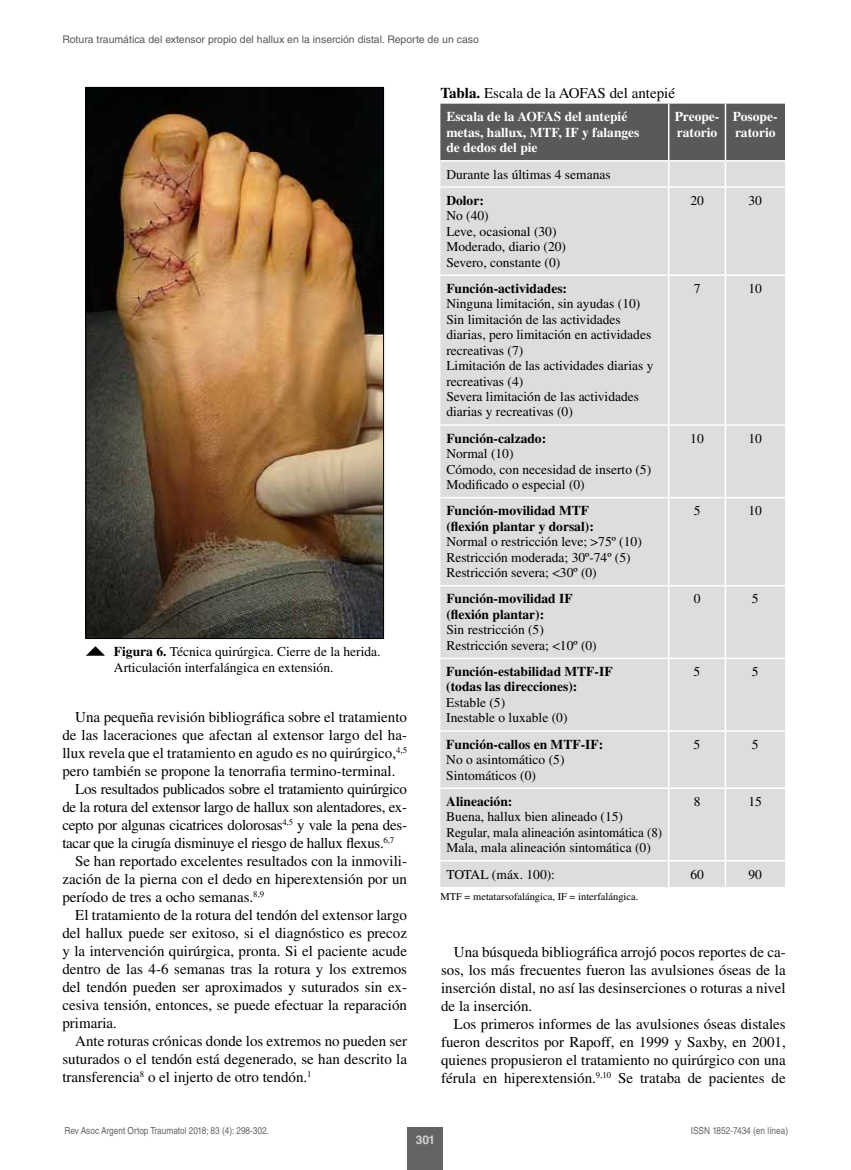
<style>
.page{position:relative;width:851px;height:1170px;background:#fff}
.page>*{position:absolute;margin:0;border:0;box-sizing:border-box;transform-origin:0 0}
.t1{font:15px/18px "Times LT Std";color:#000;text-align:justify}
.t2{font:15px "Times LT Std";letter-spacing:-.02em;color:#000}
.t3{font:13.5px/15.5px "Times LT Std";color:#000}
.t4{font:700 13.5px/15.5px "Times LT Std";color:#000}
.t5{font:700 13.5px/15.5px "Times LT Std";color:#fff}
.t6{font:700 12px "Helvetica LT Std";color:#d1d3d4}
.t7{font:10.5px "Helvetica LT Std";color:#58595b}
.t8{font:10.5px "Times LT Std";color:#000}
.t9{font:9.75px "Helvetica LT Std";color:#636466;scale:.85 1}
.s1{font-weight:700}
</style>
<div class="page">
<div style="left:407px;top:1127px;width:36px;height:42px;background:#636466"></div>
<div style="left:440px;top:188px;width:344px;height:699px;background:#dcddde"></div>
<svg style="left:440px;top:104px;width:344px;height:82px;background:#838485"></svg>
<hr style="left:725px;top:160px;width:59px;height:1px;background:#fff">
<hr style="left:724px;top:161px;width:2px;height:25px;background:#fff">
<hr style="left:668px;top:188px;width:1px;height:86px;background:#fff">
<hr style="left:724px;top:188px;width:2px;height:86px;background:#fff">
<hr style="left:440px;top:274px;width:228px;height:2px;background:#fff">
<hr style="left:668px;top:274px;width:57px;height:2px;background:#fff">
<hr style="left:668px;top:276px;width:1px;height:148px;background:#fff">
<hr style="left:725px;top:274px;width:59px;height:2px;background:#fff">
<hr style="left:724px;top:276px;width:2px;height:148px;background:#fff">
<hr style="left:440px;top:424px;width:228px;height:2px;background:#fff">
<hr style="left:668px;top:424px;width:57px;height:2px;background:#fff">
<hr style="left:668px;top:426px;width:1px;height:71px;background:#fff">
<hr style="left:725px;top:424px;width:59px;height:2px;background:#fff">
<hr style="left:724px;top:426px;width:2px;height:71px;background:#fff">
<hr style="left:440px;top:497px;width:228px;height:1px;background:#fff">
<hr style="left:668px;top:497px;width:57px;height:1px;background:#fff">
<hr style="left:668px;top:498px;width:1px;height:87px;background:#fff">
<hr style="left:725px;top:497px;width:59px;height:1px;background:#fff">
<hr style="left:724px;top:498px;width:2px;height:87px;background:#fff">
<hr style="left:440px;top:585px;width:228px;height:1px;background:#fff">
<hr style="left:668px;top:585px;width:57px;height:1px;background:#fff">
<hr style="left:668px;top:586px;width:1px;height:71px;background:#fff">
<hr style="left:725px;top:585px;width:59px;height:1px;background:#fff">
<hr style="left:724px;top:586px;width:2px;height:71px;background:#fff">
<hr style="left:440px;top:657px;width:228px;height:2px;background:#fff">
<hr style="left:668px;top:657px;width:57px;height:2px;background:#fff">
<hr style="left:668px;top:659px;width:1px;height:71px;background:#fff">
<hr style="left:725px;top:657px;width:59px;height:2px;background:#fff">
<hr style="left:724px;top:659px;width:2px;height:71px;background:#fff">
<hr style="left:440px;top:730px;width:228px;height:1px;background:#fff">
<hr style="left:668px;top:730px;width:57px;height:1px;background:#fff">
<hr style="left:668px;top:731px;width:1px;height:56px;background:#fff">
<hr style="left:725px;top:730px;width:59px;height:1px;background:#fff">
<hr style="left:724px;top:731px;width:2px;height:56px;background:#fff">
<hr style="left:440px;top:787px;width:228px;height:1px;background:#fff">
<hr style="left:668px;top:787px;width:57px;height:1px;background:#fff">
<hr style="left:668px;top:788px;width:1px;height:72px;background:#fff">
<hr style="left:725px;top:787px;width:59px;height:1px;background:#fff">
<hr style="left:724px;top:788px;width:2px;height:72px;background:#fff">
<hr style="left:440px;top:860px;width:228px;height:1px;background:#fff">
<hr style="left:668px;top:860px;width:57px;height:1px;background:#fff">
<svg style="left:668px;top:861px;width:1px;height:26px"></svg>
<hr style="left:725px;top:860px;width:59px;height:1px;background:#fff">
<hr style="left:724px;top:861px;width:2px;height:26px;background:#fff">
<img style="left:87px;top:89px;width:295px;height:548px">
<div style="left:85px;top:87px;width:299px;height:552px;border:1px solid #000"></div>
<svg style="left:86px;top:646px;width:18px;height:9px"></svg>
<p class="t7" style="left:62px;top:33px;width:418px">Rotura traumática del extensor propio del hallux en la inserción distal. Reporte de un caso</p>
<p class="t1" style="left:440px;top:83px;width:236px"><span class="s1">Tabla.</span> Escala de la AOFAS del antepié</p>
<p class="t5" style="left:446px;top:109px;width:195px">Escala de la AOFAS del antepié metas, hallux, MTF, IF y falanges de dedos del pie</p>
<p class="t5" style="left:674px;top:109px;width:46px">Preope&shy;ratorio</p>
<p class="t5" style="left:732px;top:109px;width:46px">Posope&shy;ratorio</p>
<p class="t3" style="left:446px;top:166px;width:166px">Durante las últimas 4 semanas</p>
<p class="t4" style="left:446px;top:192px;width:39px">Dolor:</p>
<p class="t3" style="left:446px;top:208px;width:121px">No (40)<br>Leve, ocasional (30)<br>Moderado, diario (20)<br>Severo, constante (0)</p>
<p class="t3" style="left:690px;top:192px;width:15px">20</p>
<p class="t3" style="left:748px;top:192px;width:15px">30</p>
<p class="t3" style="left:114px;top:643px;width:268px;line-height:16.2px"><span class="s1">Figura 6.</span> Técnica quirúrgica. Cierre de la herida.<br>Articulación interfalángica en extensión.</p>
<p class="t1" style="left:75px;top:708px;width:333px">Una pequeña revisión bibliográfica sobre el tratamiento</p>
<p class="t1" style="left:62px;top:726px;width:346px">de las laceraciones que afectan al extensor largo del ha-</p>
<p class="t1" style="left:62px;top:744px;width:346px">llux revela que el tratamiento en agudo es no quirúrgico,<sup>4,5</sup></p>
<p class="t1" style="left:62px;top:762px;width:334px">pero también se propone la tenorrafia termino-terminal.</p>
<p class="t2" style="left:75px;top:780px;width:333px">Los resultados publicados sobre el tratamiento quirúrgico</p>
<p class="t2" style="left:62px;top:798px;width:346px">de la rotura del extensor largo de hallux son alentadores, ex-</p>
<p class="t2" style="left:62px;top:816px;width:346px">cepto por algunas cicatrices dolorosas<sup>4,5</sup> y vale la pena des-</p>
<p class="t2" style="left:62px;top:834px;width:333px">tacar que la cirugía disminuye el riesgo de hallux flexus.<sup>6,7</sup></p>
<p class="t1" style="left:75px;top:852px;width:333px">Se han reportado excelentes resultados con la inmovili-</p>
<p class="t1" style="left:62px;top:870px;width:346px">zación de la pierna con el dedo en hiperextensión por un</p>
<p class="t1" style="left:62px;top:888px;width:203px">período de tres a ocho semanas.<sup>8,9</sup></p>
<p class="t1" style="left:75px;top:906px;width:333px">El tratamiento de la rotura del tendón del extensor largo</p>
<p class="t1" style="left:62px;top:924px;width:346px">del hallux puede ser exitoso, si el diagnóstico es precoz</p>
<p class="t1" style="left:62px;top:942px;width:346px">y la intervención quirúrgica, pronta. Si el paciente acude</p>
<p class="t1" style="left:62px;top:960px;width:346px">dentro de las 4-6 semanas tras la rotura y los extremos</p>
<p class="t1" style="left:62px;top:978px;width:346px">del tendón pueden ser aproximados y suturados sin ex-</p>
<p class="t1" style="left:62px;top:996px;width:346px">cesiva tensión, entonces, se puede efectuar la reparación</p>
<p class="t1" style="left:62px;top:1014px;width:56px">primaria.</p>
<p class="t1" style="left:75px;top:1032px;width:333px">Ante roturas crónicas donde los extremos no pueden ser</p>
<p class="t1" style="left:62px;top:1050px;width:346px">suturados o el tendón está degenerado, se han descrito la</p>
<p class="t1" style="left:62px;top:1068px;width:251px">transferencia<sup>8</sup> o el injerto de otro tendón.<sup>1</sup></p>
<p class="t4" style="left:446px;top:280px;width:122px">Función-actividades:</p>
<p class="t3" style="left:446px;top:296px;width:209px">Ninguna limitación, sin ayudas (10)<br>Sin limitación de las actividades diarias, pero limitación en actividades recreativas (7)<br>Limitación de las actividades diarias y recreativas (4)<br>Severa limitación de las actividades diarias y recreativas (0)</p>
<p class="t4" style="left:446px;top:430px;width:101px">Función-calzado:</p>
<p class="t3" style="left:446px;top:446px;width:206px">Normal (10)<br>Cómodo, con necesidad de inserto (5)<br>Modificado o especial (0)</p>
<p class="t4" style="left:446px;top:502px;width:149px">Función-movilidad MTF (flexión plantar y dorsal):</p>
<p class="t3" style="left:446px;top:534px;width:197px">Normal o restricción leve; &gt;75º (10)<br>Restricción moderada; 30º-74º (5)<br>Restricción severa; &lt;30º (0)</p>
<p class="t4" style="left:446px;top:590px;width:128px">Función-movilidad IF (flexión plantar):</p>
<p class="t3" style="left:446px;top:622px;width:152px">Sin restricción (5)<br>Restricción severa; &lt;10º (0)</p>
<p class="t4" style="left:446px;top:663px;width:168px">Función-estabilidad MTF-IF (todas las direcciones):</p>
<p class="t3" style="left:446px;top:694px;width:123px">Estable (5)<br>Inestable o luxable (0)</p>
<p class="t4" style="left:446px;top:736px;width:158px">Función-callos en MTF-IF:</p>
<p class="t3" style="left:446px;top:751px;width:120px">No o asintomático (5)<br>Sintomáticos (0)</p>
<p class="t4" style="left:446px;top:793px;width:68px">Alineación:</p>
<p class="t3" style="left:446px;top:808px;width:217px">Buena, hallux bien alineado (15)<br>Regular, mala alineación asintomática (8)<br>Mala, mala alineación sintomática (0)</p>
<p class="t3" style="left:693px;top:280px;width:8px">7</p>
<p class="t3" style="left:748px;top:280px;width:15px">10</p>
<p class="t3" style="left:690px;top:430px;width:15px">10</p>
<p class="t3" style="left:748px;top:430px;width:15px">10</p>
<p class="t3" style="left:693px;top:503px;width:8px">5</p>
<p class="t3" style="left:748px;top:503px;width:15px">10</p>
<p class="t3" style="left:693px;top:591px;width:8px">0</p>
<p class="t3" style="left:751px;top:591px;width:8px">5</p>
<p class="t3" style="left:693px;top:663px;width:8px">5</p>
<p class="t3" style="left:751px;top:663px;width:8px">5</p>
<p class="t3" style="left:693px;top:736px;width:8px">5</p>
<p class="t3" style="left:751px;top:736px;width:8px">5</p>
<p class="t3" style="left:693px;top:793px;width:8px">8</p>
<p class="t3" style="left:748px;top:793px;width:15px">15</p>
<p class="t3" style="left:446px;top:866px;width:110px">TOTAL (máx. 100):</p>
<p class="t3" style="left:690px;top:866px;width:15px">60</p>
<p class="t3" style="left:748px;top:866px;width:15px">90</p>
<p class="t8" style="left:440px;top:890px;width:199px">MTF = metatarsofalángica, IF = interfalángica.</p>
<p class="t1" style="left:441px;top:943px;width:346px;text-indent:13px">Una búsqueda bibliográfica arrojó pocos reportes de ca&shy;sos, los más frecuentes fueron las avulsiones óseas de la inserción distal, no así las desinserciones o roturas a nivel de la inserción.</p>
<p class="t1" style="left:441px;top:1015px;width:346px;text-indent:13px">Los primeros informes de las avulsiones óseas distales fueron descritos por Rapoff, en 1999 y Saxby, en 2001, quienes propusieron el tratamiento no quirúrgico con una férula en hiperextensión.<sup>9,10</sup> Se trataba de pacientes de</p>
<p class="t9" style="left:64px;top:1125px;width:242px">Rev Asoc Argent Ortop Traumatol 2018; 83 (4): 298-302.</p>
<p class="t6" style="left:416px;top:1131px;width:21px">301</p>
<p class="t9" style="left:690px;top:1125px;width:116px">ISSN 1852-7434 (en línea)</p>
</div>
